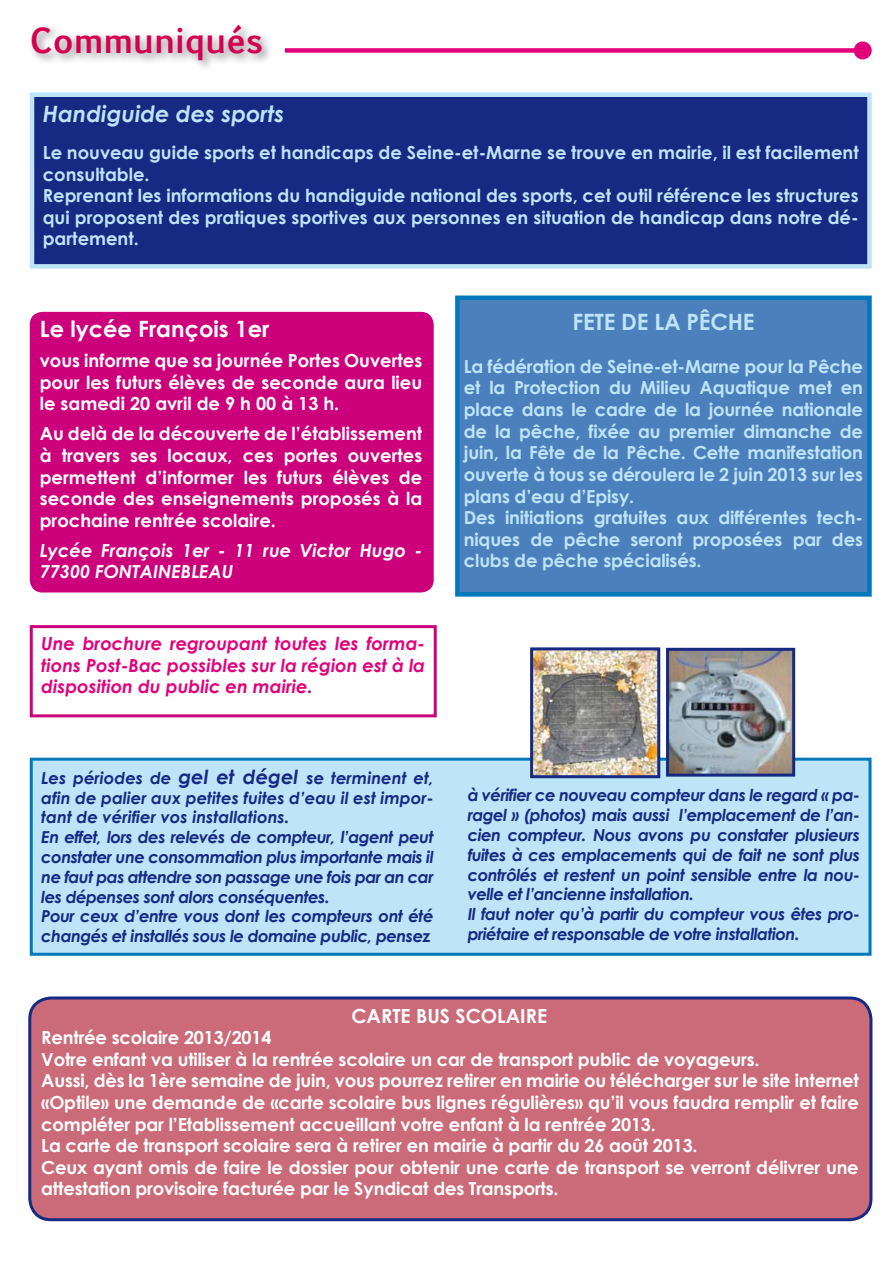
<style>
.page{position:relative;width:893px;height:1263px;background:#fff}
.page>*{position:absolute;margin:0;border:0;box-sizing:border-box;transform-origin:0 0}
.t1{font:700 33px "Euphemia UCAS";color:#d40050}
.t2{font:italic 700 22.5px "Century Gothic";color:#bde4f7}
.t3{font:700 22.5px "Century Gothic";color:#fff}
.t4{font:700 22.5px "Century Gothic";letter-spacing:-.01em;color:#bde4f7}
.t5{font:700 19.5px "Century Gothic";color:#fff}
.t6{font:700 18px/21.6px "Century Gothic";letter-spacing:-.01em;color:#fff;text-align:justify}
.t7{font:700 18px/21.6px "Century Gothic";letter-spacing:-.01em;color:#bde4f7}
.t8{font:italic 700 18px/21.6px "Century Gothic";color:#e2007a;text-align:justify}
.t9{font:italic 700 18px/21.6px "Century Gothic";color:#fff}
.t10{font:italic 700 16.5px/19.8px "Century Gothic";letter-spacing:-.03em;color:#162983}
.s1{font-size:19.5px}
</style>
<div class="page">
<div style="left:285px;top:48px;width:578px;height:5px;background:#e2007a"></div>
<div style="left:854px;top:41px;width:18px;height:18px;background:#e2007a;border-radius:50%"></div>
<div style="left:28px;top:21px;width:245px;height:50px;background:#000;opacity:.45"></div>
<div style="left:30px;top:312px;width:404px;height:280px;background:#cd007b;border-radius:13px"></div>
<div style="left:30px;top:625px;width:407px;height:92px;border:3px solid #cd007b"></div>
<div style="left:31px;top:759px;width:839px;height:195px;background:#bde4f7"></div>
<div style="left:30px;top:758px;width:841px;height:198px;border:3px solid #0079bc"></div>
<div style="left:32px;top:95px;width:837px;height:171px;background:#162983"></div>
<div style="left:30px;top:92px;width:842px;height:177px;border:4px solid #bde4f7"></div>
<div style="left:30px;top:998px;width:841px;height:222px;background:#cb6b79;border-radius:21px"></div>
<div style="left:28px;top:996px;width:844px;height:225px;border:3px solid #162983;border-radius:21px"></div>
<div style="left:457px;top:298px;width:412px;height:296px;background:#4c80bc"></div>
<div style="left:455px;top:296px;width:417px;height:301px;border:4px solid #0079bc"></div>
<img style="left:534px;top:651px;width:122px;height:123px">
<div style="left:530px;top:647px;width:130px;height:131px;border:3px solid #162983"></div>
<img style="left:670px;top:652px;width:121px;height:121px">
<div style="left:666px;top:648px;width:129px;height:129px;border:3px solid #162983"></div>
<h1 class="t1" style="left:30px;top:16px;width:235px">Communiqués</h1>
<p class="t2" style="left:43px;top:100px;width:243px">Handiguide des sports</p>
<p class="t7" style="left:43px;top:141px;width:817px">Le nouveau guide sports et handicaps de Seine-et-Marne se trouve en mairie, il est facilement consultable.<br>Reprenant les informations du handiguide national des sports, cet outil référence les structures qui proposent des pratiques sportives aux personnes en situation de handicap dans notre dé&shy;partement.</p>
<p class="t3" style="left:40px;top:315px;width:231px">Le lycée François 1er</p>
<p class="t6" style="left:40px;top:349px;width:384px">vous informe que sa journée Portes Ouvertes pour les futurs élèves de seconde aura lieu le samedi 20 avril de 9 h 00 à 13 h.</p>
<p class="t6" style="left:40px;top:423px;width:384px">Au delà de la découverte de l’établissement à travers ses locaux, ces portes ouvertes permettent d’informer les futurs élèves de seconde des enseignements proposés à la prochaine rentrée scolaire.</p>
<p class="t9" style="left:40px;top:539px;width:384px">Lycée François 1er - 11 rue Victor Hugo -<br>77300 FONTAINEBLEAU</p>
<p class="t8" style="left:41px;top:632px;width:385px">Une brochure regroupant toutes les forma&shy;tions Post-Bac possibles sur la région est à la disposition du public en mairie.</p>
<p class="t10" style="left:41px;top:767px;width:394px">Les périodes de <span class="s1">gel et dégel</span> se terminent et, afin de palier aux petites fuites d’eau il est impor&shy;tant de vérifier vos installations.<br>En effet, lors des relevés de compteur, l’agent peut constater une consommation plus importante mais il ne faut pas attendre son passage une fois par an car les dépenses sont alors conséquentes.<br>Pour ceux d’entre vous dont les compteurs ont été changés et installés sous le domaine public, pensez</p>
<p class="t4" style="left:572px;top:307px;width:184px">FETE DE LA PÊCHE</p>
<p class="t7" style="left:464px;top:355px;width:401px">La fédération de Seine-et-Marne pour la Pêche et la Protection du Milieu Aquatique met en place dans le cadre de la journée nationale de la pêche, fixée au premier dimanche de juin, la Fête de la Pêche. Cette manifestation ouverte à tous se déroulera le 2 juin 2013 sur les plans d’eau d’Episy.<br>Des initiations gratuites aux différentes tech&shy;niques de pêche seront proposées par des clubs de pêche spécialisés.</p>
<p class="t10" style="left:468px;top:785px;width:394px">à vérifier ce nouveau compteur dans le regard « pa&shy;ragel » (photos) mais aussi l’emplacement de l’an&shy;cien compteur. Nous avons pu constater plusieurs fuites à ces emplacements qui de fait ne sont plus contrôlés et restent un point sensible entre la nou&shy;velle et l’ancienne installation.<br>Il faut noter qu’à partir du compteur vous êtes pro&shy;priétaire et responsable de votre installation.</p>
<p class="t5" style="left:351px;top:1003px;width:197px">CARTE BUS SCOLAIRE</p>
<p class="t6" style="left:41px;top:1026px;width:819px;text-align:left">Rentrée scolaire 2013/2014<br>Votre enfant va utiliser à la rentrée scolaire un car de transport public de voyageurs.<br>Aussi, dès la 1ère semaine de juin, vous pourrez retirer en mairie ou télécharger sur le site internet «Optile» une demande de «carte scolaire bus lignes régulières» qu’il vous faudra remplir et faire compléter par l’Etablissement accueillant votre enfant à la rentrée 2013.<br>La carte de transport scolaire sera à retirer en mairie à partir du 26 août 2013.<br>Ceux ayant omis de faire le dossier pour obtenir une carte de transport se verront délivrer une attestation provisoire facturée par le Syndicat des Transports.</p>
</div>
